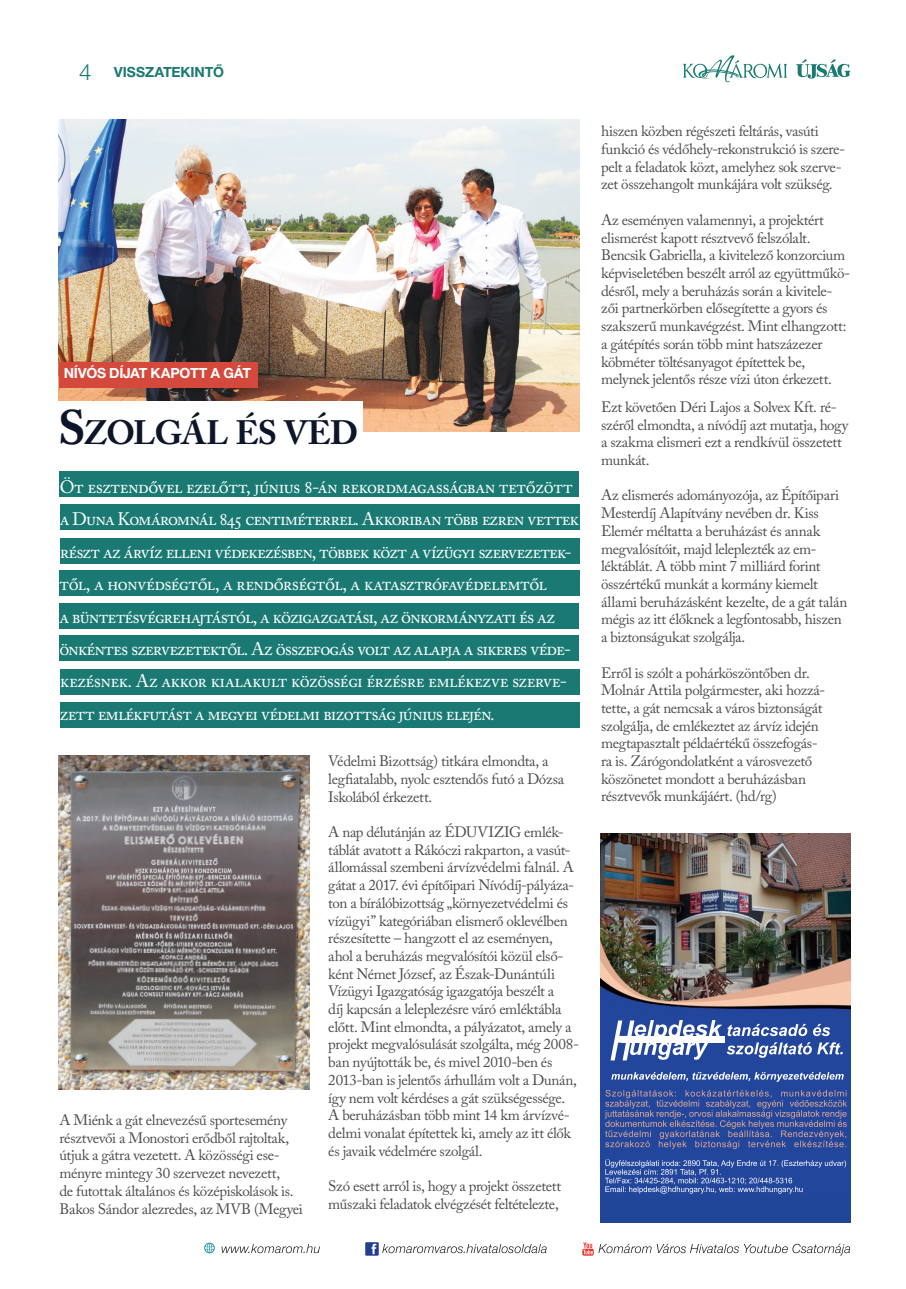
<style>
.page{position:relative;width:906px;height:1289px;background:#fff}
.page>*{position:absolute;margin:0;border:0;box-sizing:border-box;transform-origin:0 0}
.t1{font:700 33.6px "Adobe Caslon Pro";letter-spacing:-.03em;color:#0c1629}
.t2{font:18px/32.4px "Adobe Caslon Pro";letter-spacing:-.045em;color:#fff}
.t3{font:15px/17.7px "Adobe Caslon Pro";letter-spacing:-.03em;color:#4b4c4d}
.t4{font:700 15px "Nimbus San Nov TOT";letter-spacing:-.015em;color:#fff}
.t5{font:700 15px "Nimbus San Nov TOT";letter-spacing:-.01em;color:#1a7a73}
.s1{font-weight:400;font-size:24px}
.s2{font-size:48px}
</style>
<div class="page">
<svg style="left:683px;top:55px;width:104px;height:27px"></svg>
<svg style="left:796px;top:59px;width:54px;height:20px"></svg>
<svg style="left:582px;top:1242px;width:268px;height:13px"></svg>
<svg style="left:365px;top:1242px;width:181px;height:13px"></svg>
<svg style="left:221px;top:1244px;width:99px;height:9px"></svg>
<svg style="left:204px;top:1242px;width:11px;height:11px"></svg>
<div style="left:600px;top:833px;width:251px;height:389px;background:#1f4697"></div>
<img style="left:600px;top:833px;width:251px;height:361px">
<svg style="left:610px;top:1020px;width:233px;height:40px"></svg>
<svg style="left:611px;top:1071px;width:232px;height:10px"></svg>
<svg style="left:605px;top:1159px;width:241px;height:34px"></svg>
<svg style="left:604px;top:1089px;width:243px;height:60px"></svg>
<img style="left:59px;top:119px;width:521px;height:312px">
<div style="left:58px;top:401px;width:305px;height:60px;background:#fff"></div>
<div style="left:60px;top:471px;width:519px;height:25px;background:#1a7a73"></div>
<div style="left:60px;top:504px;width:519px;height:26px;background:#1a7a73"></div>
<div style="left:60px;top:538px;width:519px;height:26px;background:#1a7a73"></div>
<div style="left:60px;top:362px;width:198px;height:26px;background:#d4493b"></div>
<div style="left:59px;top:570px;width:521px;height:26px;background:#1a7a73"></div>
<div style="left:59px;top:603px;width:520px;height:25px;background:#1a7a73"></div>
<div style="left:59px;top:635px;width:520px;height:25px;background:#1a7a73"></div>
<div style="left:60px;top:668px;width:519px;height:26px;background:#1a7a73"></div>
<div style="left:60px;top:702px;width:519px;height:26px;background:#1a7a73"></div>
<img style="left:59px;top:755px;width:250px;height:334px">
<p class="t5" style="left:79px;top:63px;width:147px"><span class="s1">4</span> VISSZATEKINTŐ</p>
<p class="t4" style="left:64px;top:364px;width:189px">NÍVÓS DÍJAT KAPOTT A GÁT</p>
<h1 class="t1" style="left:58px;top:413px;width:302px"><span class="s2">S</span>ZOLGÁL ÉS VÉD</h1>
<p class="t2" style="left:60px;top:470px;width:521px">Öt esztendővel ezelőtt, június 8-án rekordmagasságban tetőzött a Duna Komáromnál 845 centiméterrel. Akkoriban több ezren vettek részt az árvíz elleni védekezésben, többek közt a vízügyi szervezetek-</p>
<p class="t2" style="left:59px;top:567px;width:513px">től, a honvédségtől, a rendőrségtől, a katasztrófavédelemtől<br>a büntetésvégrehajtástól, a közigazgatási, az önkormányzati és az önkéntes szervezetektől. Az összefogás volt az alapja a sikeres véde&shy;kezésnek. Az akkor kialakult közösségi érzésre emlékezve szerve&shy;zett emlékfutást a megyei védelmi bizottság június elején.</p>
<p class="t3" style="left:60px;top:1110px;width:245px">A Miénk a gát elnevezésű sportesemény résztvevői a Monostori erődből rajtoltak, útjuk a gátra vezetett. A közösségi ese&shy;ményre mintegy 30 szervezet nevezett,<br>de futottak általános és középiskolások is.<br>Bakos Sándor alezredes, az MVB (Megyei</p>
<p class="t3" style="left:328px;top:752px;width:237px">Védelmi Bizottság) titkára elmondta, a legfiatalabb, nyolc esztendős futó a Dózsa<br>Iskolából érkezett.</p>
<p class="t3" style="left:328px;top:823px;width:252px">A nap délutánján az ÉDUVIZIG emlék&shy;táblát avatott a Rákóczi rakparton, a vasút&shy;állomással szembeni árvízvédelmi falnál. A gátat a 2017. évi építőipari Nívódíj-pályáza&shy;ton a bírálóbizottság „környezetvédelmi és vízügyi” kategóriában elismerő oklevélben részesítette – hangzott el az eseményen, ahol a beruházás megvalósítói közül első&shy;ként Német József, az Észak-Dunántúli Vízügyi Igazgatóság igazgatója beszélt a<br>díj kapcsán a leleplezésre váró emléktábla előtt. Mint elmondta, a pályázatot, amely a projekt megvalósulását szolgálta, még 2008- ban nyújtották be, és mivel 2010-ben és 2013-ban is jelentős árhullám volt a Dunán, így nem volt kérdéses a gát szükségessége.<br>A beruházásban több mint 14 km árvízvé&shy;delmi vonalat építettek ki, amely az itt élők és javaik védelmére szolgál.</p>
<p class="t3" style="left:328px;top:1177px;width:234px">Szó esett arról is, hogy a projekt összetett műszaki feladatok elvégzését feltételezte,</p>
<p class="t3" style="left:601px;top:122px;width:246px">hiszen közben régészeti feltárás, vasúti funkció és védőhely-rekonstrukció is szere&shy;pelt a feladatok közt, amelyhez sok szerve&shy;zet összehangolt munkájára volt szükség.</p>
<p class="t3" style="left:601px;top:211px;width:250px">Az eseményen valamennyi, a projektért elismerést kapott résztvevő felszólalt.<br>Bencsik Gabriella, a kivitelező konzorcium képviseletében beszélt arról az együttműkö&shy;désről, mely a beruházás során a kivitele&shy;zői partnerkörben elősegítette a gyors és szakszerű munkavégzést. Mint elhangzott: a gátépítés során több mint hatszázezer köbméter töltésanyagot építettek be, melynek jelentős része vízi úton érkezett.</p>
<p class="t3" style="left:601px;top:398px;width:249px">Ezt követően Déri Lajos a Solvex Kft. ré&shy;széről elmondta, a nívódíj azt mutatja, hogy a szakma elismeri ezt a rendkívül összetett munkát.</p>
<p class="t3" style="left:601px;top:486px;width:248px">Az elismerés adományozója, az Építőipari Mesterdíj Alapítvány nevében dr. Kiss Elemér méltatta a beruházást és annak megvalósítóit, majd leleplezték az em&shy;léktáblát. A több mint 7 milliárd forint összértékű munkát a kormány kiemelt állami beruházásként kezelte, de a gát talán mégis az itt élőknek a legfontosabb, hiszen a biztonságukat szolgálja.</p>
<p class="t3" style="left:601px;top:663px;width:226px">Erről is szólt a pohárköszöntőben dr.<br>Molnár Attila polgármester, aki hozzá&shy;tette, a gát nemcsak a város biztonságát szolgálja, de emlékeztet az árvíz idején megtapasztalt példaértékű összefogás&shy;ra is. Zárógondolatként a városvezető köszönetet mondott a beruházásban résztvevők munkájáért. (hd/rg)</p>
</div>
